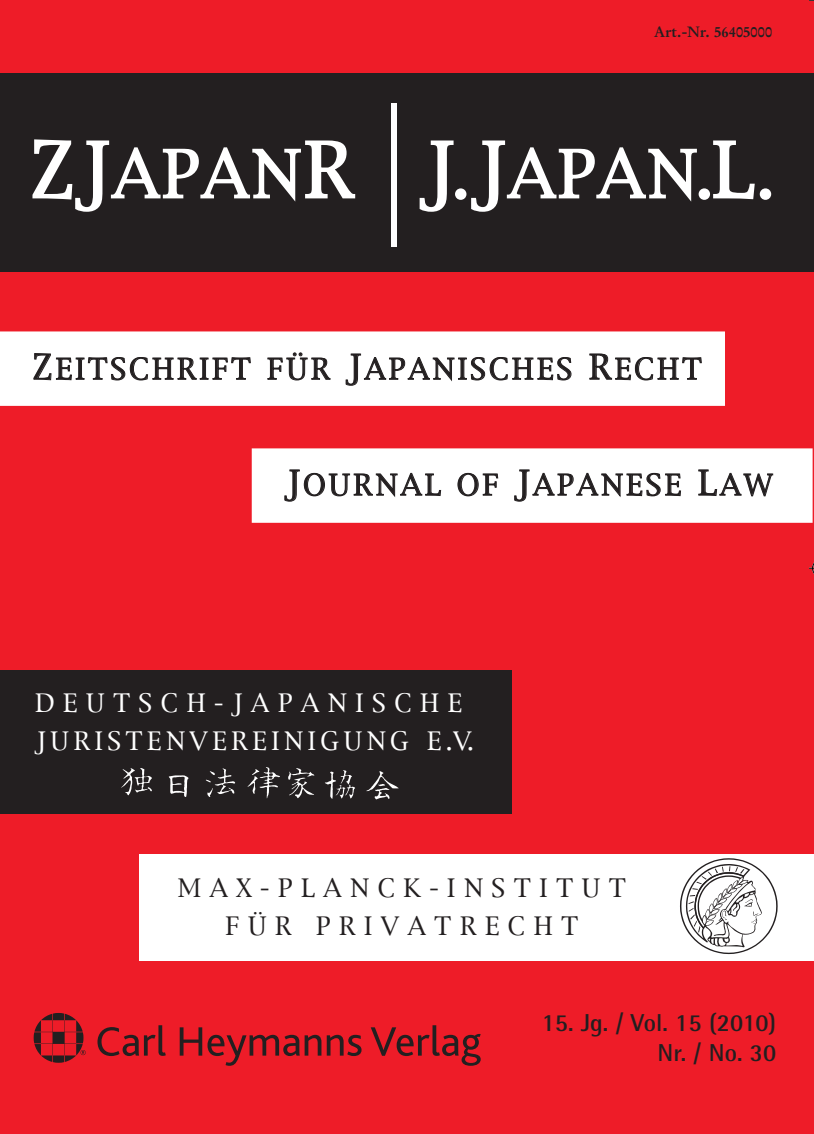
<style>
.page{position:relative;width:814px;height:1134px;background:#ee1c28}
.page>*{position:absolute;margin:0;border:0;box-sizing:border-box;transform-origin:0 0}
.t1{font:63px "New York";letter-spacing:.03em;color:#fff}
.t2{font:28px "New York";letter-spacing:.1em;color:#231f20}
.t3{font:24.5px/38.5px "New York";letter-spacing:.165em;color:#fff}
.t4{font:24.5px/38.5px "New York";letter-spacing:.335em;color:#231f20;text-align:center}
.t5{font:700 24.5px/29.4px "Rotis Semi Sans";color:#231f20;text-align:right}
.t6{font:500 15.75px "Garamond SB";color:#231f20}
.s1{font-size:73.5px}
.s2{font-size:33.25px}
</style>
<div class="page">
<div style="left:0;top:73px;width:814px;height:199px;background:#231f20"></div>
<svg style="left:0;top:331px;width:812px;height:192px;fill:#fff"></svg>
<div style="left:0;top:670px;width:511px;height:144px;background:#231f20"></div>
<div style="left:139px;top:853px;width:675px;height:107px;background:#fff"></div>
<svg style="left:680px;top:858px;width:97px;height:96px"></svg>
<div style="left:391px;top:103px;width:6px;height:144px;background:#fff"></div>
<img style="left:121px;top:767px;width:278px;height:33px">
<svg style="left:34px;top:1013px;width:446px;height:53px"></svg>
<hr style="left:813px;top:544px;width:1px;height:49px;background:#000">
<svg style="left:809px;top:559px;width:5px;height:19px"></svg>
<p class="t6" style="left:654px;top:26px;width:120px">Art.-Nr. 56405000</p>
<p class="t1" style="left:31px;top:139px;width:746px"><span class="s1">ZJ</span>APAN<span class="s1">R J</span>.<span class="s1">J</span>APAN.<span class="s1">L</span>.</p>
<p class="t2" style="left:33px;top:353px;width:670px"><span class="s2">Z</span>EITSCHRIFT FÜR <span class="s2">J</span>APANISCHES <span class="s2">R</span>ECHT</p>
<p class="t2" style="left:285px;top:469px;width:489px"><span class="s2">J</span>OURNAL OF <span class="s2">J</span>APANESE <span class="s2">L</span>AW</p>
<p class="t3" style="left:35px;top:684px;width:441px">DEUTSCH-JAPANISCHE<br>JURISTENVEREINIGUNG E.V.</p>
<p class="t4" style="left:177px;top:869px;width:450px">MAX-PLANCK-INSTITUT<br>FÜR PRIVATRECHT</p>
<p class="t5" style="left:541px;top:1011px;width:236px">15. Jg. / Vol. 15 (2010)<br>Nr. / No. 30</p>
</div>
